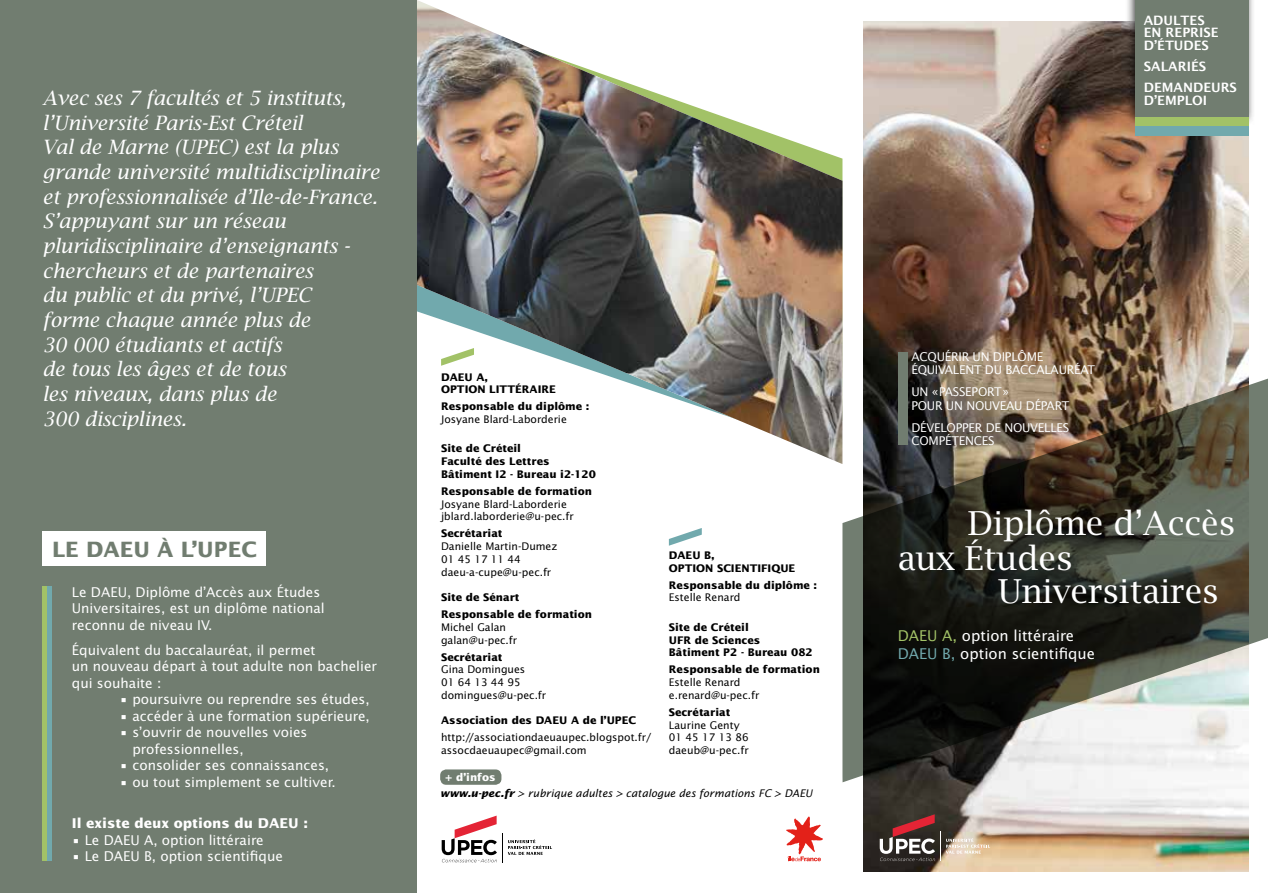
<style>
.page{position:relative;width:1268px;height:893px;background:#fff}
.page>*{position:absolute;margin:0;border:0;box-sizing:border-box;transform-origin:0 0}
.t1{font:33px/35.7px "Lucida Bright";color:#fff}
.t2{font:700 21.15px "Lucida Sans";color:#717d70}
.t3{font:italic 19.8px/24.8px "Lucida Bright";color:#fff}
.t4{font:14.85px/17.9px "Lucida Sans";color:#fff}
.t5{font:13.5px/16.5px "Lucida Sans";color:#fff}
.t6{font:700 13.5px "Lucida Sans";color:#fff}
.t7{font:600 12.9px/12.6px "Lucida Sans";color:#fff}
.t8{font:12px/13.5px "Lucida Sans";letter-spacing:-.02em;color:#fff}
.t9{font:10.5px/12.8px "Lucida Sans";color:#000}
.t10{font:700 10.5px/12.8px "Lucida Sans";color:#000}
.t11{font:italic 10.5px "Lucida Sans";color:#000}
.t12{font:700 10.5px "Lucida Sans";color:#fff}
.s1{font-weight:700}
.s2{color:#a2c267}
.s3{color:#71a9ad}
</style>
<div class="page">
<img style="left:863px;top:21px;width:385px;height:851px">
<svg style="left:842px;top:371px;width:425px;height:411px;background:#5b5a51"></svg>
<div style="left:0;top:0;width:417px;height:893px;background:#717d70"></div>
<div style="left:1124px;top:0;width:130px;height:126px;background:#000;opacity:.71"></div>
<div style="left:1134px;top:0;width:114px;height:117px;background:#717d70"></div>
<div style="left:43px;top:531px;width:223px;height:35px;background:#fff"></div>
<hr style="left:43px;top:587px;width:4px;height:274px;background:#a2c267">
<div style="left:47px;top:587px;width:5px;height:274px;background:#71a9ad"></div>
<img style="left:417px;top:0;width:425px;height:464px">
<svg style="left:945px;top:838px;width:44px;height:16px"></svg>
<svg style="left:879px;top:814px;width:55px;height:47px;background:#6b4d4b"></svg>
<hr style="left:940px;top:831px;width:1px;height:30px;background:#fff">
<div style="left:897px;top:352px;width:10px;height:93px;background:#717d70"></div>
<svg style="left:668px;top:528px;width:33px;height:18px"></svg>
<svg style="left:441px;top:348px;width:33px;height:18px"></svg>
<div style="left:440px;top:769px;width:61px;height:16px;background:#717d70;border-radius:6px"></div>
<div style="left:1134px;top:117px;width:114px;height:10px;background:#a2c267"></div>
<div style="left:1134px;top:126px;width:114px;height:10px;background:#71a9ad"></div>
<svg style="left:786px;top:816px;width:36px;height:45px"></svg>
<svg style="left:441px;top:816px;width:111px;height:46px"></svg>
<p class="t3" style="left:43px;top:85px;width:338px">Avec ses 7 facultés et 5 instituts, l’Université Paris-Est Créteil<br>Val de Marne (UPEC) est la plus grande université multidisciplinaire et professionnalisée d’Ile-de-France.<br>S’appuyant sur un réseau pluridisciplinaire d’enseignants - chercheurs et de partenaires<br>du public et du privé, l’UPEC<br>forme chaque année plus de<br>30 000 étudiants et actifs<br>de tous les âges et de tous<br>les niveaux, dans plus de<br>300 disciplines.</p>
<h2 class="t2" style="left:52px;top:537px;width:206px">LE DAEU à l’UPEC</h2>
<p class="t5" style="left:72px;top:584px;width:254px">Le DAEU, Diplôme d’Accès aux Études<br>Universitaires, est un diplôme national reconnu de niveau IV.</p>
<p class="t5" style="left:72px;top:642px;width:306px">Équivalent du baccalauréat, il permet<br>un nouveau départ à tout adulte non bachelier qui souhaite :</p>
<p class="t5" style="left:119px;top:691px;width:251px">• poursuivre ou reprendre ses études,</p>
<p class="t5" style="left:119px;top:708px;width:252px">• accéder à une formation supérieure,</p>
<p class="t5" style="left:132px;top:724px;width:176px;text-indent:-13px">• s’ouvrir de nouvelles voies professionnelles,</p>
<p class="t5" style="left:119px;top:757px;width:211px">• consolider ses connaissances,</p>
<p class="t5" style="left:119px;top:774px;width:218px">• ou tout simplement se cultiver.</p>
<p class="t6" style="left:72px;top:816px;width:237px">I l existe deux options du DAEU :</p>
<p class="t5" style="left:72px;top:832px;width:193px">• Le DAEU A, option littéraire</p>
<p class="t5" style="left:72px;top:848px;width:212px">• Le DAEU B, option scientifique</p>
<p class="t10" style="left:441px;top:371px;width:108px">DAEU A,<br>option littéraire</p>
<p class="t10" style="left:441px;top:400px;width:150px">Responsable du diplôme :</p>
<p class="t9" style="left:441px;top:413px;width:127px">Josyane Blard-Laborderie</p>
<p class="t10" style="left:441px;top:442px;width:156px">Site de Créteil<br>Faculté des Lettres<br>Bâtiment I2 - Bureau i2-120</p>
<p class="t10" style="left:441px;top:485px;width:152px">Responsable de formation</p>
<p class="t9" style="left:441px;top:498px;width:134px">Josyane Blard-Laborderie jblard.laborderie@u-pec.fr</p>
<p class="t10" style="left:441px;top:527px;width:63px">Secrétariat</p>
<p class="t9" style="left:441px;top:540px;width:118px">Danielle Martin-Dumez<br>01 45 17 11 44 daeu-a-cupe@u-pec.fr</p>
<p class="t10" style="left:441px;top:589px;width:152px;line-height:17px">Site de Sénart<br>Responsable de formation</p>
<p class="t9" style="left:441px;top:621px;width:77px">M ichel Galan galan@u-pec.fr</p>
<p class="t10" style="left:441px;top:651px;width:63px">Secrétariat</p>
<p class="t9" style="left:441px;top:663px;width:106px">Gina Domingues<br>01 64 13 44 95 domingues@u-pec.fr</p>
<p class="t10" style="left:441px;top:714px;width:197px">Association des DAEU A de l’UPEC</p>
<p class="t9" style="left:441px;top:731px;width:212px">http://associationdaeuaupec.blogspot.fr/ assocdaeuaupec@gmail.com</p>
<p class="t11" style="left:440px;top:787px;width:374px"><span class="s1">www.u-pec.fr</span> &gt; rubrique adultes &gt; catalogue des formations FC &gt; DAEU</p>
<p class="t10" style="left:668px;top:549px;width:120px">DAEU B,<br>option scientifique</p>
<p class="t10" style="left:668px;top:579px;width:150px">Responsable du diplôme :</p>
<p class="t9" style="left:668px;top:591px;width:73px">Estelle Renard</p>
<p class="t10" style="left:668px;top:621px;width:145px">Site de Créteil<br>UFR de Sciences<br>Bâtiment P2 - Bureau 082</p>
<p class="t10" style="left:668px;top:663px;width:152px">Responsable de formation</p>
<p class="t9" style="left:668px;top:676px;width:92px">Estelle Renard e.renard@u-pec.fr</p>
<p class="t10" style="left:668px;top:706px;width:63px">Secrétariat</p>
<p class="t9" style="left:668px;top:719px;width:81px">Laurine Genty<br>01 45 17 13 86 daeub@u-pec.fr</p>
<p class="t12" style="left:445px;top:771px;width:52px">+ d’infos</p>
<p class="t7" style="left:1143px;top:14px;width:76px">ADULTES<br>EN REPRISE<br>D’ÉTUDES</p>
<p class="t7" style="left:1143px;top:56px;width:95px;line-height:21px">SALARIÉS<br>DEMANDEURS</p>
<p class="t7" style="left:1143px;top:94px;width:65px">D’EMPLOI</p>
<p class="t8" style="left:911px;top:350px;width:185px">Acqu érir u n diplôme<br>équ ivalent du baccalau réat</p>
<p class="t8" style="left:911px;top:385px;width:99px">Un «passeport» pou r u n nouveau</p>
<p class="t8" style="left:911px;top:395px;width:159px;line-height:22px;text-align:right">départ<br>Développer de nouvelles</p>
<p class="t8" style="left:911px;top:434px;width:85px">compétences</p>
<h1 class="t1" style="left:897px;top:504px;width:339px;text-indent:70px">Diplôme d’Accès aux Études</h1>
<h1 class="t1" style="left:997px;top:573px;width:222px">Universitaires</h1>
<p class="t4" style="left:897px;top:627px;width:199px"><span class="s2">DAEU A,</span> option littéraire<br><span class="s3">DAEU B,</span> option scientifique</p>
</div>
